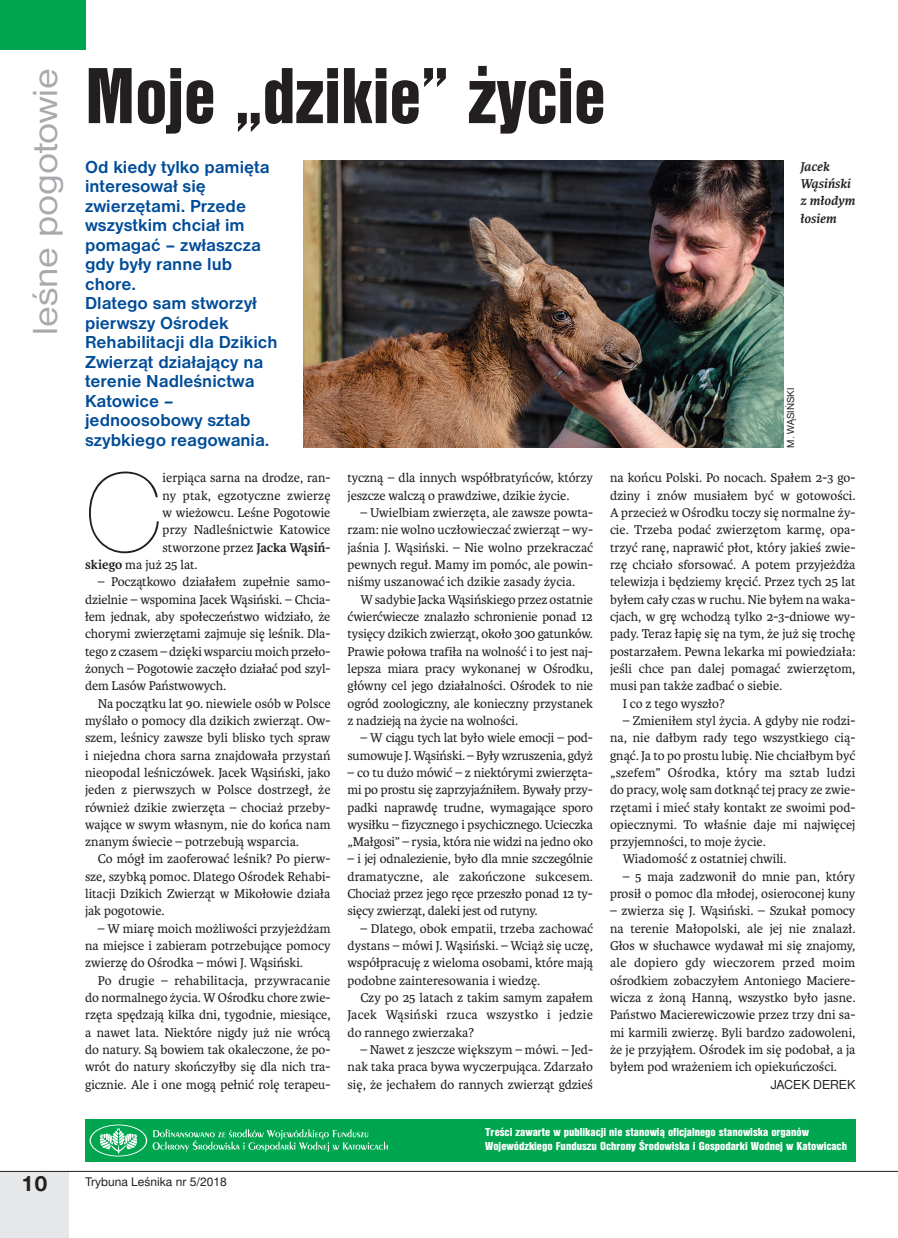
<style>
.page{position:relative;width:898px;height:1238px;background:#fff}
.page>*{position:absolute;margin:0;border:0;box-sizing:border-box;transform-origin:0 0}
.t1{font:200 117.9px "Nimbus Sans DCE";color:#231f20}
.t2{font:900 condensed 82.5px "Nimbus Sans DCE";color:#231f20}
.t3{font:36px "Nimbus Sans DCE";color:#a8a9ad;scale:1.1 1}
.t4{font:700 21px "Switzer TTEFN";color:#231f20}
.t5{font:700 18px/19.5px "Nimbus Sans DCE";color:#014c98}
.t6{font:13.5px/17.2px "Karmina";color:#231f20;text-align:justify}
.t7{font:13.5px "Karmina";letter-spacing:.02em;color:#231f20}
.t8{font:italic 700 13.5px/17.2px "Karmina";color:#231f20}
.t9{font:13.5px "Nimbus Sans DCE";color:#231f20}
.t10{font:900 condensed 12px/13.5px "Nimbus Sans DCE";color:#fff;scale:1.12 1}
.t11{font:12px "Switzer TTEFN";color:#231f20}
.t12{font:10.5px "Nimbus Sans DCE";color:#231f20}
.s1{font-weight:700}
</style>
<div class="page">
<div style="left:0;top:1171px;width:69px;height:66px;background:#e6e7e9"></div>
<hr style="left:0;top:1171px;width:897px;height:1px;background:#231f20">
<div style="left:0;top:0;width:85px;height:50px;background:#00a54f"></div>
<img style="left:304px;top:161px;width:478px;height:287px">
<div style="left:85px;top:1118px;width:770px;height:43px;background:#00a54f"></div>
<svg style="left:90px;top:1124px;width:297px;height:32px"></svg>
<h3 class="t3" style="left:33px;top:335px;width:244px;rotate:-90deg">leśne pogotowie</h3>
<h2 class="t2" style="left:85px;top:68px;width:522px">Moje „dzikie” życie</h2>
<p class="t5" style="left:85px;top:158px;width:194px">Od kiedy tylko pamięta interesował się zwierzętami. Przede wszystkim chciał im pomagać – zwłaszcza gdy były ranne lub chore.<br>Dlatego sam stworzył pierwszy Ośrodek<br>Rehabilitacji dla Dzikich<br>Zwierząt działający na terenie Nadleśnictwa<br>Katowice – jednoosobowy sztab szybkiego reagowania.</p>
<p class="t8" style="left:799px;top:157px;width:56px">Jacek<br>Wąsiński z młodym łosiem</p>
<p class="t12" style="left:786px;top:448px;width:61px;rotate:-90deg">M. WĄSIŃSKI</p>
<h1 class="t1" style="left:85px;top:473px;width:79px">C</h1>
<p class="t6" style="left:162px;top:470px;width:169px">ier pią ca sar na na dro dze, ran -</p>
<p class="t6" style="left:162px;top:488px;width:169px">ny ptak, eg zo tycz ne zwie rzę</p>
<p class="t6" style="left:162px;top:505px;width:169px">w wie żow cu. Le śne Po go to wie</p>
<p class="t6" style="left:162px;top:522px;width:169px">przy Nad le śnic twie Ka to wi ce</p>
<p class="t6" style="left:162px;top:540px;width:169px">stwo rzo ne przez <span class="s1">Jac ka Wą siń -</span></p>
<p class="t6" style="left:85px;top:557px;width:114px"><span class="s1">skie go</span> ma już 25 lat.</p>
<p class="t6" style="left:85px;top:574px;width:247px;text-indent:13px">– Po cząt ko wo dzia ła łem zu peł nie sa mo - dziel nie – wspo mi na Ja cek Wą siń ski. – Chcia - łem jed nak, aby spo łe czeń stwo wi dzia ło, że cho ry mi zwie rzę ta mi zaj mu je się le śnik. Dla - te go z cza sem – dzię ki wspar ciu mo ich prze ło - żo nych – Po go to wie za czę ło dzia łać pod szyl - dem La sów Pań stwo wych.</p>
<p class="t6" style="left:85px;top:695px;width:247px;text-indent:13px">Na po cząt ku lat 90. nie wie le osób w Pol sce my śla ło o po mo cy dla dzi kich zwie rząt. Ow - szem, le śni cy za wsze by li bli sko tych spraw i nie jed na cho ra sar na znaj do wa ła przy stań nie opo dal le śni czó wek. Ja cek Wą siń ski, ja ko je den z pierw szych w Pol sce do strzegł, że rów nież dzi kie zwie rzę ta – cho ciaż prze by - wa ją ce w swym wła snym, nie do koń ca nam zna nym świe cie – po trze bu ją wspar cia.</p>
<p class="t6" style="left:85px;top:851px;width:247px;text-indent:13px">Co mógł im za ofe ro wać le śnik? Po pierw - sze, szyb ką po moc. Dla te go Ośro dek Re ha bi - li ta cji Dzi kich Zwie rząt w Mi ko ło wie dzia ła jak po go to wie.</p>
<p class="t6" style="left:85px;top:920px;width:247px;text-indent:13px">– W mia rę mo ich moż li wo ści przy jeż dżam na miej sce i za bie ram po trze bu ją ce po mo cy zwie rzę do Ośrod ka – mó wi J. Wą siń ski.</p>
<p class="t6" style="left:85px;top:972px;width:247px;text-indent:13px">Po dru gie – re ha bi li ta cja, przy wra ca nie do nor mal ne go ży cia. W Ośrod ku cho re zwie - rzę ta spę dza ją kil ka dni, ty go dnie, mie sią ce, a na wet la ta. Nie któ re ni gdy już nie wró cą do na tu ry. Są bo wiem tak oka le czo ne, że po - wrót do na tu ry skoń czył by się dla nich tra - gicz nie. Ale i one mo gą peł nić ro lę te ra peu -</p>
<h3 class="t4" style="left:21px;top:1170px;width:28px">10</h3>
<p class="t11" style="left:85px;top:1174px;width:143px">Trybuna Leśnika nr 5/2018</p>
<p class="t6" style="left:347px;top:470px;width:247px">tycz ną – dla in nych współ bra tyń ców, któ rzy jesz cze wal czą o praw dzi we, dzi kie ży cie.</p>
<p class="t6" style="left:347px;top:505px;width:247px;text-indent:13px">– Uwiel biam zwie rzę ta, ale za wsze po wta - rzam: nie wol no uczło wie czać zwie rząt – wy - ja śnia J. Wą siń ski. – Nie wol no prze kra czać pew nych re guł. Ma my im po móc, ale po win - ni śmy usza no wać ich dzi kie za sa dy ży cia.</p>
<p class="t6" style="left:347px;top:591px;width:247px;text-indent:13px">W sa dy bie Jac ka Wą siń skie go przez ostat nie ćwierć wie cze zna la zło schro nie nie po nad 12 ty się cy dzi kich zwie rząt, oko ło 300 ga tun ków.<br>Pra wie poło wa tra fi ła na wol ność i to jest naj - lep sza mia ra pra cy wy ko na nej w Ośrod ku, głów ny cel je go dzia łal no ści. Ośro dek to nie ogród zoo lo gicz ny, ale ko niecz ny przy sta nek z na dzie ją na ży cie na wol no ści.</p>
<p class="t6" style="left:347px;top:730px;width:247px;text-align:right">– W cią gu tych lat było wie le emo cji – pod - su mo wu je J. Wą siń ski. – By ły wzru sze nia, gdyż</p>
<p class="t6" style="left:347px;top:765px;width:247px">– co tu du żo mó wić – z nie któ ry mi zwie rzę ta - mi po pro stu się za przy jaź ni łem. By wa ły przy - pad ki na praw dę trud ne, wy ma ga ją ce spo ro wy sił ku – fi zycz ne go i psy chicz ne go. Uciecz ka „Mał go si” – ry sia, któ ra nie wi dzi na jed no oko</p>
<p class="t6" style="left:347px;top:851px;width:247px">– i jej od na le zie nie, by ło dla mnie szcze gól nie dra ma tycz ne, ale za koń czo ne suk ce sem.<br>Chociaż przez je go rę ce prze szło po nad 12 ty - się cy zwie rząt, da le ki jest od ru ty ny.</p>
<p class="t6" style="left:347px;top:920px;width:247px;text-indent:13px">– Dla te go, obok em pa tii, trze ba za cho wać dy stans – mó wi J. Wą siń ski. – Wciąż się uczę, współ pra cu ję z wie lo ma oso ba mi, któ re ma ją po dob ne za in te re so wa nia i wie dzę.</p>
<p class="t6" style="left:347px;top:990px;width:247px;text-indent:13px">Czy po 25 la tach z ta kim sa mym za pa łem Ja cek Wą siń ski rzu ca wszyst ko i je dzie do ran ne go zwie rza ka?</p>
<p class="t6" style="left:347px;top:1041px;width:247px;text-indent:13px">– Na wet z jesz cze więk szym – mó wi. – Jed - nak ta ka pra ca by wa wy czer pu ją ca. Zda rza ło się, że je cha łem do ran nych zwie rząt gdzieś</p>
<p class="t6" style="left:609px;top:470px;width:247px">na koń cu Pol ski. Po no cach. Spa łem 2-3 go -</p>
<p class="t6" style="left:609px;top:488px;width:247px">dzi ny i znów mu sia łem być w go to wo ści.</p>
<p class="t6" style="left:609px;top:505px;width:247px">A prze cież w Ośrod ku to czy się nor mal ne ży -</p>
<p class="t6" style="left:609px;top:522px;width:247px">cie. Trze ba po dać zwie rzę tom kar mę, opa -</p>
<p class="t6" style="left:609px;top:539px;width:247px">trzyć ra nę, na pra wić płot, któ ry ja kieś zwie -</p>
<p class="t6" style="left:609px;top:557px;width:247px">rzę chcia ło sfor so wać. A po tem przy jeż dża</p>
<p class="t6" style="left:609px;top:574px;width:247px">te le wi zja i bę dzie my krę cić. Przez tych 25 lat</p>
<p class="t6" style="left:609px;top:591px;width:247px">by łem ca ły czas w ru chu. Nie by łem na wa ka -</p>
<p class="t6" style="left:609px;top:609px;width:247px">cjach, w grę wcho dzą tyl ko 2-3-dnio we wy -</p>
<p class="t6" style="left:609px;top:626px;width:247px">pa dy. Te raz ła pię się na tym, że już się tro chę</p>
<p class="t6" style="left:609px;top:643px;width:247px">po sta rza łem. Pew na le kar ka mi po wie dzia ła:</p>
<p class="t6" style="left:609px;top:661px;width:247px">je śli chce pan da lej po ma gać zwie rzę tom,</p>
<p class="t6" style="left:609px;top:678px;width:174px">mu si pan tak że za dbać o sie bie.</p>
<p class="t6" style="left:622px;top:695px;width:104px">I co z te go wy szło?</p>
<p class="t6" style="left:622px;top:713px;width:234px">– Zmie ni łem styl ży cia. A gdy by nie ro dzi -</p>
<p class="t6" style="left:609px;top:730px;width:247px">na, nie dał bym ra dy te go wszyst kie go cią -</p>
<p class="t6" style="left:609px;top:747px;width:247px">gnąć. Ja to po pro stu lu bię. Nie chciał bym być</p>
<p class="t7" style="left:609px;top:767px;width:247px">„sze fem” Ośrod ka, któ ry ma sztab lu dzi</p>
<p class="t6" style="left:609px;top:782px;width:247px">do pra cy, wo lę sam do tknąć tej pra cy ze zwie -</p>
<p class="t6" style="left:609px;top:799px;width:247px">rzę ta mi i mieć sta ły kon takt ze swo imi pod -</p>
<p class="t6" style="left:609px;top:816px;width:247px">opiecz ny mi. To wła śnie da je mi naj wię cej</p>
<p class="t6" style="left:609px;top:834px;width:157px">przy jem no ści, to mo je ży cie.</p>
<p class="t6" style="left:622px;top:851px;width:165px">Wiadomość z ostatniej chwili.</p>
<p class="t6" style="left:609px;top:868px;width:247px;text-align:right">– 5 ma ja za dzwo nił do mnie pan, któ ry pro sił o po moc dla mło dej, osie ro co nej ku ny</p>
<p class="t6" style="left:609px;top:903px;width:247px">– zwie rza się J. Wą siń ski. – Szu kał po mo cy na te re nie Ma ło pol ski, ale jej nie zna lazł.<br>Głos w słu chaw ce wy da wał mi się zna jo my, ale do pie ro gdy wie czo rem przed mo im ośrod kiem zo ba czy łem An to nie go Ma cie re - wi cza z żo ną Han ną, wszyst ko by ło ja sne.<br>Pań stwo Ma cie re wi czo wie przez trzy dni sa - mi kar mi li zwie rzę. By li bar dzo za do wo le ni, że je przy ją łem. Ośro dek im się po do bał, a ja by łem pod wra że niem ich opie kuń czo ści.</p>
<p class="t9" style="left:770px;top:1079px;width:86px">JA CEK DE REK</p>
<p class="t10" style="left:485px;top:1126px;width:324px">Treści zawarte w publikacji nie stanowią oficjalnego stanowiska organów<br>Wojewódzkiego Funduszu Ochrony Środowiska i Gospodarki Wodnej w Katowicach</p>
</div>
